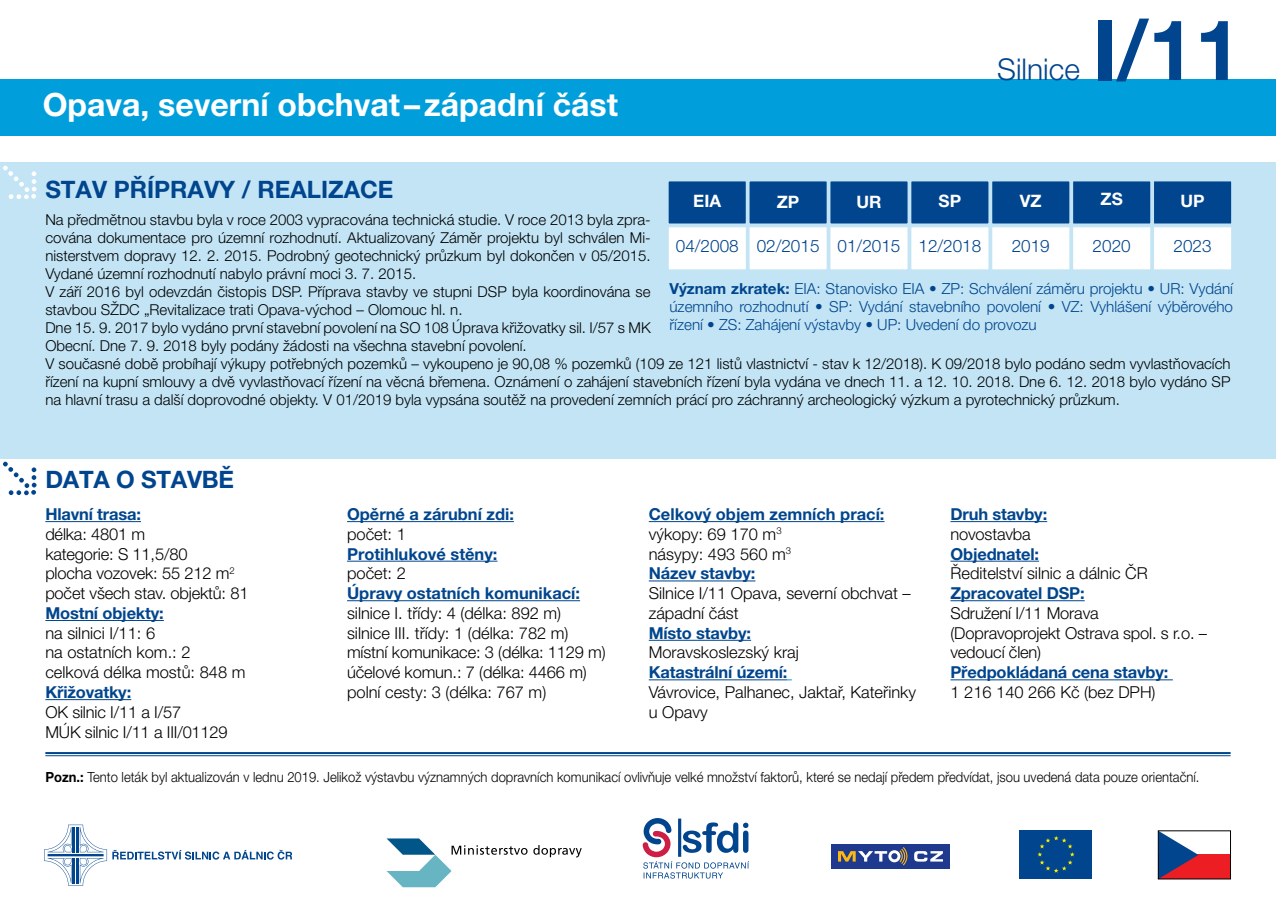
<style>
.page{position:relative;width:1276px;height:908px;background:#fff}
.page>*{position:absolute;margin:0;border:0;box-sizing:border-box;transform-origin:0 0}
.t1{font:700 84px "Helvetica Neue LT Pro";color:#00458d}
.t2{font:700 32px "Helvetica Neue LT Pro";color:#fff}
.t3{font:300 30px "Helvetica Neue LT Pro";color:#00458d}
.t4{font:700 24px "Helvetica Neue LT Pro";color:#00458d}
.t5{font:300 17.2px "Helvetica Neue LT Pro";color:#00458d}
.t6{font:700 17.2px "Helvetica Neue LT Pro";color:#fff}
.t7{font:300 16.4px/19.8px "Helvetica Neue LT Pro";color:#000}
.t8{font:700 16.4px/19.8px "Helvetica Neue LT Pro";letter-spacing:-.01em;color:#00458d}
.t9{font:300 15.2px/18.2px "Helvetica Neue LT Pro";color:#00458d;text-align:justify}
.t10{font:300 15px/18px "Helvetica Neue LT Pro";color:#000}
.t11{font:300 14px "Helvetica Neue LT Pro";color:#000;scale:.93 1}
.s1{font-weight:700}
.s2{font-weight:300;color:#000}
</style>
<div class="page">
<div style="left:0;top:162px;width:1276px;height:296px;background:#c2e4f5"></div>
<div style="left:1019px;top:830px;width:72px;height:48px;background:#00458d"></div>
<svg style="left:1037px;top:836px;width:37px;height:36px"></svg>
<div style="left:1158px;top:854px;width:72px;height:24px;background:#ed1d24"></div>
<svg style="left:1160px;top:832px;width:38px;height:44px"></svg>
<svg style="left:44px;top:824px;width:248px;height:61px"></svg>
<svg style="left:642px;top:818px;width:107px;height:60px"></svg>
<hr style="left:45px;top:751px;width:1185px;height:2px;background:#00458d">
<hr style="left:45px;top:755px;width:1185px;height:1px;background:#00458d">
<hr style="left:45px;top:521px;width:96px;height:1px;background:#00458d">
<hr style="left:45px;top:619px;width:119px;height:1px;background:#00458d">
<hr style="left:45px;top:699px;width:86px;height:1px;background:#00458d">
<hr style="left:347px;top:521px;width:167px;height:1px;background:#00458d">
<hr style="left:347px;top:560px;width:150px;height:1px;background:#00458d">
<hr style="left:347px;top:600px;width:233px;height:1px;background:#00458d">
<hr style="left:649px;top:521px;width:235px;height:1px;background:#00458d">
<hr style="left:649px;top:580px;width:106px;height:1px;background:#00458d">
<hr style="left:649px;top:639px;width:102px;height:1px;background:#00458d">
<hr style="left:649px;top:679px;width:138px;height:1px;background:#00458d">
<hr style="left:950px;top:521px;width:97px;height:1px;background:#00458d">
<hr style="left:950px;top:560px;width:89px;height:1px;background:#00458d">
<hr style="left:950px;top:600px;width:134px;height:1px;background:#00458d">
<hr style="left:950px;top:679px;width:222px;height:1px;background:#00458d">
<svg style="left:3px;top:165px;width:34px;height:34px"></svg>
<div style="left:1153px;top:180px;width:79px;height:44px;background:#00458d"></div>
<div style="left:1152px;top:179px;width:81px;height:46px;border:2px solid #c2e4f5"></div>
<div style="left:991px;top:180px;width:79px;height:44px;background:#00458d"></div>
<div style="left:990px;top:179px;width:81px;height:46px;border:2px solid #c2e4f5"></div>
<div style="left:829px;top:180px;width:79px;height:44px;background:#00458d"></div>
<div style="left:828px;top:179px;width:81px;height:46px;border:2px solid #c2e4f5"></div>
<div style="left:1072px;top:180px;width:79px;height:44px;background:#00458d"></div>
<div style="left:1071px;top:179px;width:81px;height:46px;border:2px solid #c2e4f5"></div>
<div style="left:910px;top:180px;width:79px;height:44px;background:#00458d"></div>
<div style="left:909px;top:179px;width:81px;height:46px;border:2px solid #c2e4f5"></div>
<div style="left:748px;top:180px;width:79px;height:44px;background:#00458d"></div>
<div style="left:747px;top:179px;width:81px;height:46px;border:2px solid #c2e4f5"></div>
<div style="left:668px;top:180px;width:78px;height:44px;background:#00458d"></div>
<div style="left:667px;top:179px;width:80px;height:46px;border:2px solid #c2e4f5"></div>
<div style="left:1153px;top:226px;width:79px;height:44px;background:#fff"></div>
<div style="left:1152px;top:225px;width:81px;height:46px;border:2px solid #c2e4f5"></div>
<div style="left:991px;top:226px;width:79px;height:44px;background:#fff"></div>
<div style="left:990px;top:225px;width:81px;height:46px;border:2px solid #c2e4f5"></div>
<div style="left:829px;top:226px;width:79px;height:44px;background:#fff"></div>
<div style="left:828px;top:225px;width:81px;height:46px;border:2px solid #c2e4f5"></div>
<div style="left:1072px;top:226px;width:79px;height:44px;background:#fff"></div>
<div style="left:1071px;top:225px;width:81px;height:46px;border:2px solid #c2e4f5"></div>
<div style="left:910px;top:226px;width:79px;height:44px;background:#fff"></div>
<div style="left:909px;top:225px;width:81px;height:46px;border:2px solid #c2e4f5"></div>
<div style="left:748px;top:226px;width:79px;height:44px;background:#fff"></div>
<div style="left:747px;top:225px;width:81px;height:46px;border:2px solid #c2e4f5"></div>
<div style="left:668px;top:226px;width:79px;height:44px;background:#fff"></div>
<div style="left:667px;top:225px;width:81px;height:46px;border:2px solid #c2e4f5"></div>
<svg style="left:3px;top:461px;width:34px;height:34px"></svg>
<svg style="left:386px;top:838px;width:141px;height:48px"></svg>
<svg style="left:533px;top:845px;width:49px;height:12px"></svg>
<div style="left:831px;top:843px;width:119px;height:24px;background:#1e398d"></div>
<svg style="left:838px;top:847px;width:69px;height:18px"></svg>
<svg style="left:914px;top:851px;width:29px;height:10px"></svg>
<div style="left:0;top:79px;width:1276px;height:57px;background:#009fdb"></div>
<h2 class="t2" style="left:43px;top:85px;width:577px">Opava, severní obchvat–západní část</h2>
<h3 class="t3" style="left:997px;top:51px;width:84px">Silnice</h3>
<h1 class="t1" style="left:1092px;top:-2px;width:151px">I/11</h1>
<h3 class="t4" style="left:45px;top:175px;width:350px">STAV PŘÍPRAVY / REALIZACE</h3>
<p class="t6" style="left:693px;top:190px;width:29px">EIA</p>
<p class="t6" style="left:777px;top:191px;width:24px">ZP</p>
<p class="t6" style="left:856px;top:191px;width:27px">UR</p>
<p class="t6" style="left:938px;top:190px;width:24px">SP</p>
<p class="t6" style="left:1020px;top:190px;width:23px">VZ</p>
<p class="t6" style="left:1100px;top:188px;width:24px">ZS</p>
<p class="t6" style="left:1180px;top:190px;width:26px">UP</p>
<p class="t5" style="left:676px;top:235px;width:307px">04/2008 02/2015 01/2015 12/2018</p>
<p class="t5" style="left:1011px;top:235px;width:40px">2019</p>
<p class="t5" style="left:1092px;top:235px;width:40px">2020</p>
<p class="t5" style="left:1173px;top:235px;width:40px">2023</p>
<p class="t10" style="left:45px;top:210px;width:1186px">Na předmětnou stavbu byla v roce 2003 vypracována technická studie. V roce 2013 byla zpra-<br>cována dokumentace pro územní rozhodnutí. Aktualizovaný Záměr projektu byl schválen Mi-<br>nisterstvem dopravy 12. 2. 2015. Podrobný geotechnický průzkum byl dokončen v 05/2015.<br>Vydané územní rozhodnutí nabylo právní moci 3. 7. 2015.<br>V září 2016 byl odevzdán čistopis DSP. Příprava stavby ve stupni DSP byla koordinována se<br>stavbou SŽDC „Revitalizace trati Opava-východ – Olomouc hl. n.<br>Dne 15. 9. 2017 bylo vydáno první stavební povolení na SO 108 Úprava křižovatky sil. I/57 s MK<br>Obecní. Dne 7. 9. 2018 byly podány žádosti na všechna stavební povolení.<br>V současné době probíhají výkupy potřebných pozemků – vykoupeno je 90,08 % pozemků (109 ze 121 listů vlastnictví - stav k 12/2018). K 09/2018 bylo podáno sedm vyvlastňovacích řízení na kupní smlouvy a dvě vyvlastňovací řízení na věcná břemena. Oznámení o zahájení stavebních řízení byla vydána ve dnech 11. a 12. 10. 2018. Dne 6. 12. 2018 bylo vydáno SP na hlavní trasu a další doprovodné objekty. V 01/2019 byla vypsána soutěž na provedení zemních prácí pro záchranný archeologický výzkum a pyrotechnický průzkum.</p>
<p class="t9" style="left:669px;top:279px;width:565px"><span class="s1">Význam zkratek:</span> EIA: Stanovisko EIA • ZP: Schválení záměru projektu • UR: Vydání územního rozhodnutí • SP: Vydání stavebního povolení • VZ: Vyhlášení výběrového řízení • ZS: Zahájení výstavby • UP: Uvedení do provozu</p>
<h3 class="t4" style="left:45px;top:464px;width:190px">DATA O STAVBĚ</h3>
<p class="t8" style="left:45px;top:503px;width:97px">Hlavní trasa:</p>
<p class="t7" style="left:45px;top:523px;width:205px">délka: 4801 m<br>kategorie: S 11,5/80<br>plocha vozovek: 55 212 m<sup>2 </sup>počet všech stav. objektů: 81</p>
<p class="t8" style="left:45px;top:602px;width:120px">Mostní objekty:</p>
<p class="t7" style="left:45px;top:622px;width:202px">na silnici I/11: 6<br>na ostatních kom.: 2 celková délka mostů: 848 m</p>
<p class="t8" style="left:45px;top:681px;width:87px">Křižovatky:</p>
<p class="t7" style="left:45px;top:701px;width:184px">OK silnic I/11 a I/57<br>MÚK silnic I/11 a III/01129</p>
<p class="t8" style="left:347px;top:503px;width:168px">Opěrné a zárubní zdi:</p>
<p class="t7" style="left:347px;top:523px;width:60px">počet: 1</p>
<p class="t8" style="left:347px;top:543px;width:152px">Protihlukové stěny:</p>
<p class="t7" style="left:347px;top:563px;width:60px">počet: 2</p>
<p class="t8" style="left:347px;top:582px;width:234px">Úpravy ostatních komunikací:</p>
<p class="t7" style="left:347px;top:602px;width:260px">silnice I. třídy: 4 (délka: 892 m) silnice III. třídy: 1 (délka: 782 m) místní komunikace: 3 (délka: 1129 m) účelové komun.: 7 (délka: 4466 m) polní cesty: 3 (délka: 767 m)</p>
<p class="t8" style="left:649px;top:503px;width:237px">Celkový objem zemních prací: <span class="s2">výkopy: 69 170 m</span><sup>3<br></sup><span class="s2">násypy: 493 560 m</span><sup>3<br></sup>Název stavby:</p>
<p class="t7" style="left:649px;top:582px;width:264px">Silnice I/11 Opava, severní obchvat – západní část</p>
<p class="t8" style="left:649px;top:622px;width:104px">Místo stavby:</p>
<p class="t7" style="left:649px;top:642px;width:152px">Moravskoslezský kraj</p>
<p class="t8" style="left:649px;top:661px;width:140px">Katastrální území:</p>
<p class="t7" style="left:649px;top:681px;width:269px">Vávrovice, Palhanec, Jaktař, Kateřinky u Opavy</p>
<p class="t8" style="left:950px;top:503px;width:98px">Druh stavby:</p>
<p class="t7" style="left:950px;top:523px;width:82px">novostavba</p>
<p class="t8" style="left:950px;top:543px;width:90px">Objednatel:</p>
<p class="t7" style="left:950px;top:563px;width:199px">Ředitelství silnic a dálnic ČR</p>
<p class="t8" style="left:950px;top:582px;width:136px">Zpracovatel DSP:</p>
<p class="t7" style="left:950px;top:602px;width:258px">Sdružení I/11 Morava (Dopravoprojekt Ostrava spol. s r.o. – vedoucí člen)</p>
<p class="t8" style="left:950px;top:661px;width:219px">Předpokládaná cena stavby:</p>
<p class="t7" style="left:950px;top:681px;width:207px">1 216 140 266 Kč (bez DPH)</p>
<p class="t11" style="left:45px;top:767px;width:1242px"><span class="s1">Pozn.:</span> Tento leták byl aktualizován v lednu 2019. Jelikož výstavbu významných dopravních komunikací ovlivňuje velké množství faktorů, které se nedají předem předvídat, jsou uvedená data pouze orientační.</p>
</div>
